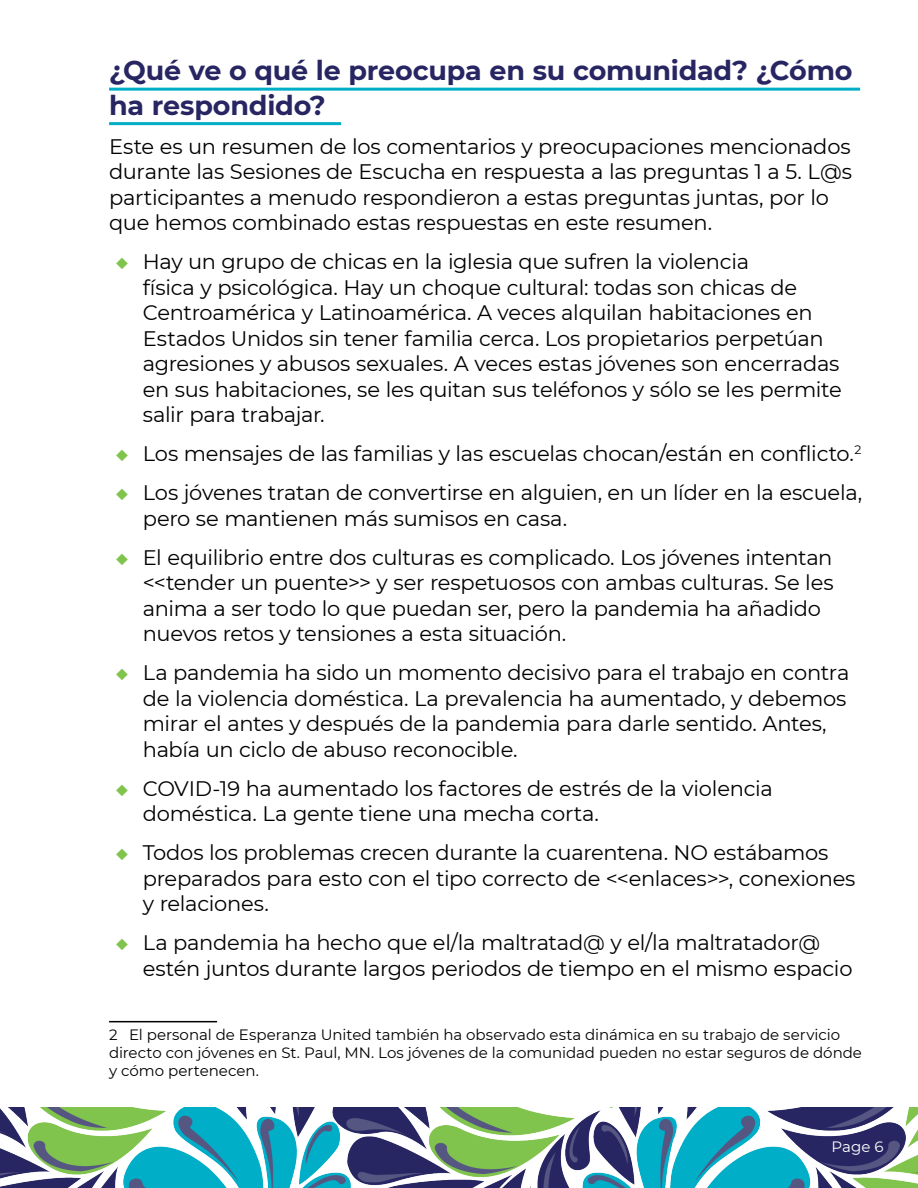
<style>
.page{position:relative;width:918px;height:1188px;background:#fff}
.page>*{position:absolute;margin:0;border:0;box-sizing:border-box;transform-origin:0 0}
.paragraph_header{font:700 27px/34.5px "Montserrat";letter-spacing:-.01em;color:#282662}
.body_copy{font:21px/25.5px "Montserrat";letter-spacing:-.015em;color:#000}
.foot_note{font:15px/18px "Montserrat";letter-spacing:-.005em;color:#000}
.t1{font:15px "Montserrat";color:#fff}
.s1{color:#81c44d}
</style>
<div class="page">
<img style="left:0;top:1107px;width:918px;height:81px">
<hr style="left:109px;top:88px;width:751px;height:3px;background:#00aec7">
<hr style="left:109px;top:122px;width:232px;height:3px;background:#00aec7">
<hr style="left:109px;top:1021px;width:108px;height:1px;background:#000">
<p class="paragraph_header" style="left:109px;top:52px;width:745px">¿Qué ve o qué le preocupa en su comunidad? ¿Cómo ha respondido?</p>
<p class="body_copy" style="left:109px;top:133px;width:745px">Este es un resumen de los comentarios y preocupaciones mencionados durante las Sesiones de Escucha en respuesta a las preguntas 1 a 5. L@s participantes a menudo respondieron a estas preguntas juntas, por lo que hemos combinado estas respuestas en este resumen.</p>
<p class="body_copy" style="left:143px;top:248px;width:701px;text-indent:-27px"><span class="s1">◆</span> Hay un grupo de chicas en la iglesia que sufren la violencia<br>física y psicológica. Hay un choque cultural: todas son chicas de Centroamérica y Latinoamérica. A veces alquilan habitaciones en Estados Unidos sin tener familia cerca. Los propietarios perpetúan agresiones y abusos sexuales. A veces estas jóvenes son encerradas en sus habitaciones, se les quitan sus teléfonos y sólo se les permite salir para trabajar.</p>
<p class="body_copy" style="left:116px;top:440px;width:747px"><span class="s1">◆</span> Los mensajes de las familias y las escuelas chocan/están en conflicto.<sup>2</sup></p>
<p class="body_copy" style="left:143px;top:479px;width:721px;text-indent:-27px"><span class="s1">◆</span> Los jóvenes tratan de convertirse en alguien, en un líder en la escuela, pero se mantienen más sumisos en casa.</p>
<p class="body_copy" style="left:143px;top:544px;width:692px;text-indent:-27px"><span class="s1">◆</span> El equilibrio entre dos culturas es complicado. Los jóvenes intentan &lt;&lt;tender un puente&gt;&gt; y ser respetuosos con ambas culturas. Se les anima a ser todo lo que puedan ser, pero la pandemia ha añadido nuevos retos y tensiones a esta situación.</p>
<p class="body_copy" style="left:143px;top:659px;width:708px;text-indent:-27px"><span class="s1">◆</span> La pandemia ha sido un momento decisivo para el trabajo en contra de la violencia doméstica. La prevalencia ha aumentado, y debemos mirar el antes y después de la pandemia para darle sentido. Antes, había un ciclo de abuso reconocible.</p>
<p class="body_copy" style="left:143px;top:775px;width:631px;text-indent:-27px"><span class="s1">◆</span> COVID-19 ha aumentado los factores de estrés de la violencia doméstica. La gente tiene una mecha corta.</p>
<p class="body_copy" style="left:143px;top:839px;width:714px;text-indent:-27px"><span class="s1">◆</span> Todos los problemas crecen durante la cuarentena. NO estábamos preparados para esto con el tipo correcto de &lt;&lt;enlaces&gt;&gt;, conexiones y relaciones.</p>
<p class="body_copy" style="left:143px;top:929px;width:711px;text-indent:-27px"><span class="s1">◆</span> La pandemia ha hecho que el/la maltratad@ y el/la maltratador@ estén juntos durante largos periodos de tiempo en el mismo espacio</p>
<p class="foot_note" style="left:109px;top:1025px;width:754px">2 El personal de Esperanza United también ha observado esta dinámica en su trabajo de servicio directo con jóvenes en St. Paul, MN. Los jóvenes de la comunidad pueden no estar seguros de dónde y cómo pertenecen.</p>
<p class="t1" style="left:832px;top:1136px;width:53px">Page 6</p>
</div>
